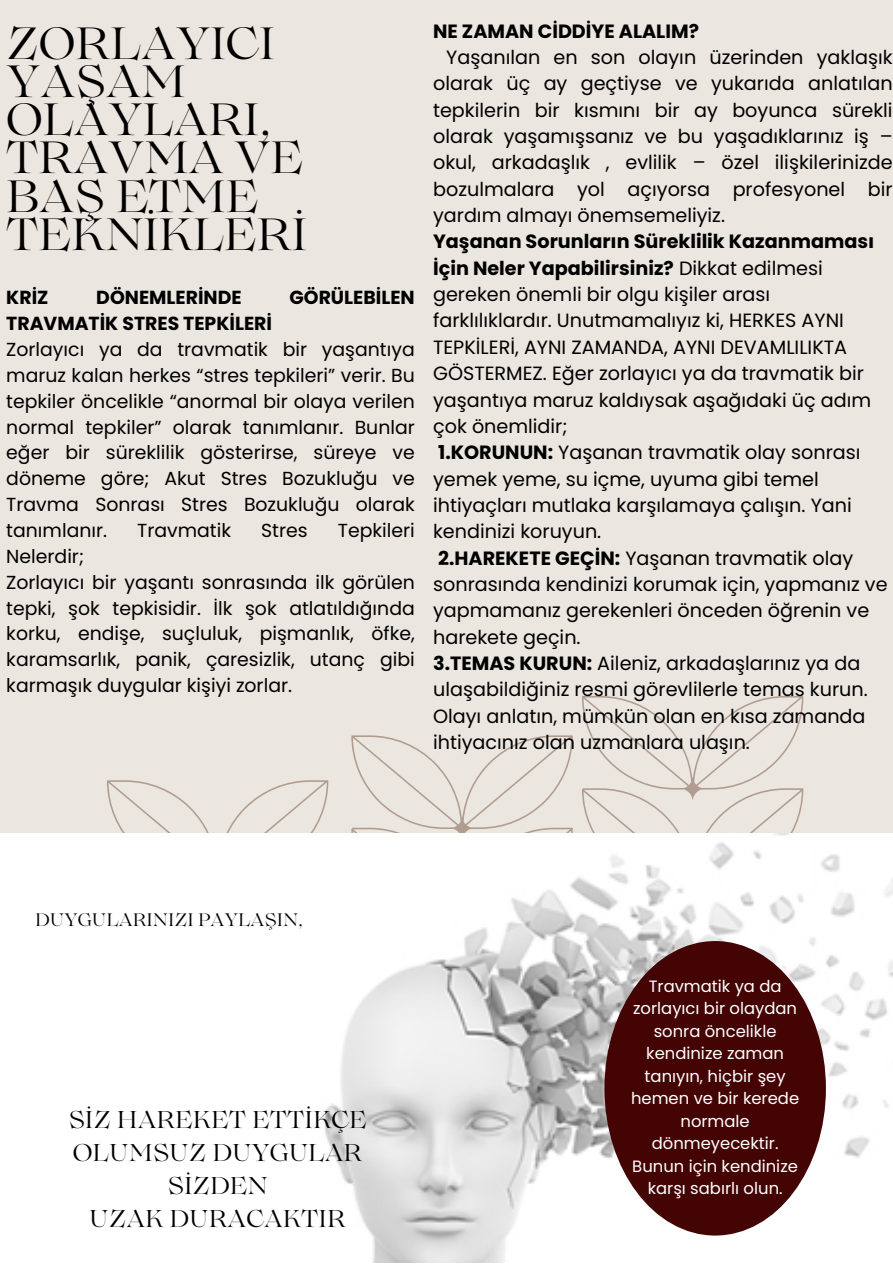
<style>
.page{position:relative;width:893px;height:1264px;background:#fff}
.page>*{position:absolute;margin:0;border:0;box-sizing:border-box;transform-origin:0 0}
.t1{font:45px/38.2px "Lovelace";color:#000}
.t2{font:24.15px/33.3px "Lovelace";color:#000;text-align:center}
.t3{font:19.2px/26.4px "Poppins";color:#000}
.t4{font:700 19.2px "Poppins";color:#000}
.t5{font:18.9px/25.8px "Poppins";color:#000;text-align:justify}
.t6{font:700 18.9px "Poppins";color:#000}
.t7{font:18px "Lovelace";color:#000}
.t8{font:16.35px/22.5px "Poppins";color:#fff;text-align:center}
.s1{font-weight:700}
</style>
<div class="page">
<div style="left:0;top:0;width:892px;height:1262px;background:#ebe6e0"></div>
<svg style="left:582px;top:696px;width:221px;height:137px"></svg>
<svg style="left:351px;top:735px;width:221px;height:98px"></svg>
<svg style="left:107px;top:780px;width:221px;height:53px"></svg>
<img style="left:0;top:833px;width:892px;height:429px">
<div style="left:604px;top:941px;width:221px;height:294px;background:#450404;border-radius:50%"></div>
<p class="t1" style="left:6px;top:28px;width:302px">ZORLAYICI<br>YAŞAM<br>OLAYLARI,<br>TRAVMA VE<br>BAŞ ETME<br>TEKNİKLERİ</p>
<p class="t6" style="left:6px;top:284px;width:44px">KRİZ</p>
<p class="t6" style="left:96px;top:284px;width:147px">DÖNEMLERİNDE</p>
<p class="t6" style="left:289px;top:284px;width:127px">GÖRÜLEBİLEN</p>
<p class="t6" style="left:6px;top:310px;width:267px">TRAVMATİK STRES TEPKİLERİ</p>
<p class="t5" style="left:6px;top:336px;width:410px">Zorlayıcı ya da travmatik bir yaşantıya maruz kalan herkes “stres tepkileri” verir. Bu tepkiler öncelikle “anormal bir olaya verilen normal tepkiler” olarak tanımlanır. Bunlar eğer bir süreklilik gösterirse, süreye ve döneme göre; Akut Stres Bozukluğu ve Travma Sonrası Stres Bozukluğu olarak tanımlanır.</p>
<p class="t5" style="left:137px;top:517px;width:95px">Travmatik</p>
<p class="t5" style="left:261px;top:517px;width:48px">Stres</p>
<p class="t5" style="left:338px;top:517px;width:78px">Tepkileri</p>
<p class="t5" style="left:6px;top:543px;width:79px">Nelerdir;</p>
<p class="t5" style="left:6px;top:569px;width:410px">Zorlayıcı bir yaşantı sonrasında ilk görülen tepki, şok tepkisidir. İlk şok atlatıldığında korku, endişe, suçluluk, pişmanlık, öfke, karamsarlık, panik, çaresizlik, utanç gibi karmaşık duygular kişiyi zorlar.</p>
<p class="t4" style="left:433px;top:17px;width:267px">NE ZAMAN CİDDİYE ALALIM?</p>
<p class="t3" style="left:433px;top:44px;width:461px;text-align:justify;text-indent:13px">Yaşanılan en son olayın üzerinden yaklaşık olarak üç ay geçtiyse ve yukarıda anlatılan tepkilerin bir kısmını bir ay boyunca sürekli olarak yaşamışsanız ve bu yaşadıklarınız iş – okul, arkadaşlık , evlilik – özel ilişkilerinizde bozulmalara yol açıyorsa profesyonel bir yardım almayı önemsemeliyiz.</p>
<p class="t3" style="left:433px;top:228px;width:442px"><span class="s1">Yaşanan Sorunların Süreklilik Kazanmaması İçin Neler Yapabilirsiniz?</span> Dikkat edilmesi gereken önemli bir olgu kişiler arası farklılıklardır. Unutmamalıyız ki, HERKES AYNI TEPKİLERİ, AYNI ZAMANDA, AYNI DEVAMLILIKTA GÖSTERMEZ. Eğer zorlayıcı ya da travmatik bir yaşantıya maruz kaldıysak aşağıdaki üç adım çok önemlidir;</p>
<p class="t3" style="left:433px;top:439px;width:429px"><span class="s1">1.KORUNUN:</span> Yaşanan travmatik olay sonrası yemek yeme, su içme, uyuma gibi temel ihtiyaçları mutlaka karşılamaya çalışın. Yani kendinizi koruyun.</p>
<p class="t3" style="left:433px;top:545px;width:456px"><span class="s1">2.HAREKETE GEÇİN:</span> Yaşanan travmatik olay sonrasında kendinizi korumak için, yapmanız ve yapmamanız gerekenleri önceden öğrenin ve harekete geçin.</p>
<p class="t3" style="left:433px;top:650px;width:436px"><span class="s1">3.TEMAS KURUN:</span> Aileniz, arkadaşlarınız ya da ulaşabildiğiniz resmi görevlilerle temas kurun.<br>Olayı anlatın, mümkün olan en kısa zamanda ihtiyacınız olan uzmanlara ulaşın.</p>
<p class="t7" style="left:35px;top:912px;width:269px">DUYGULARINIZI PAYLAŞIN,</p>
<p class="t2" style="left:68px;top:1105px;width:300px">SİZ HAREKET ETTİKÇE<br>OLUMSUZ DUYGULAR<br>SİZDEN</p>
<p class="t2" style="left:89px;top:1204px;width:258px">UZAK DURACAKTIR</p>
<p class="t8" style="left:631px;top:974px;width:169px">Travmatik ya da zorlayıcı bir olaydan sonra öncelikle kendinize zaman tanıyın, hiçbir şey hemen ve bir kerede normale dönmeyecektir.<br>Bunun için kendinize karşı sabırlı olun.</p>
</div>
